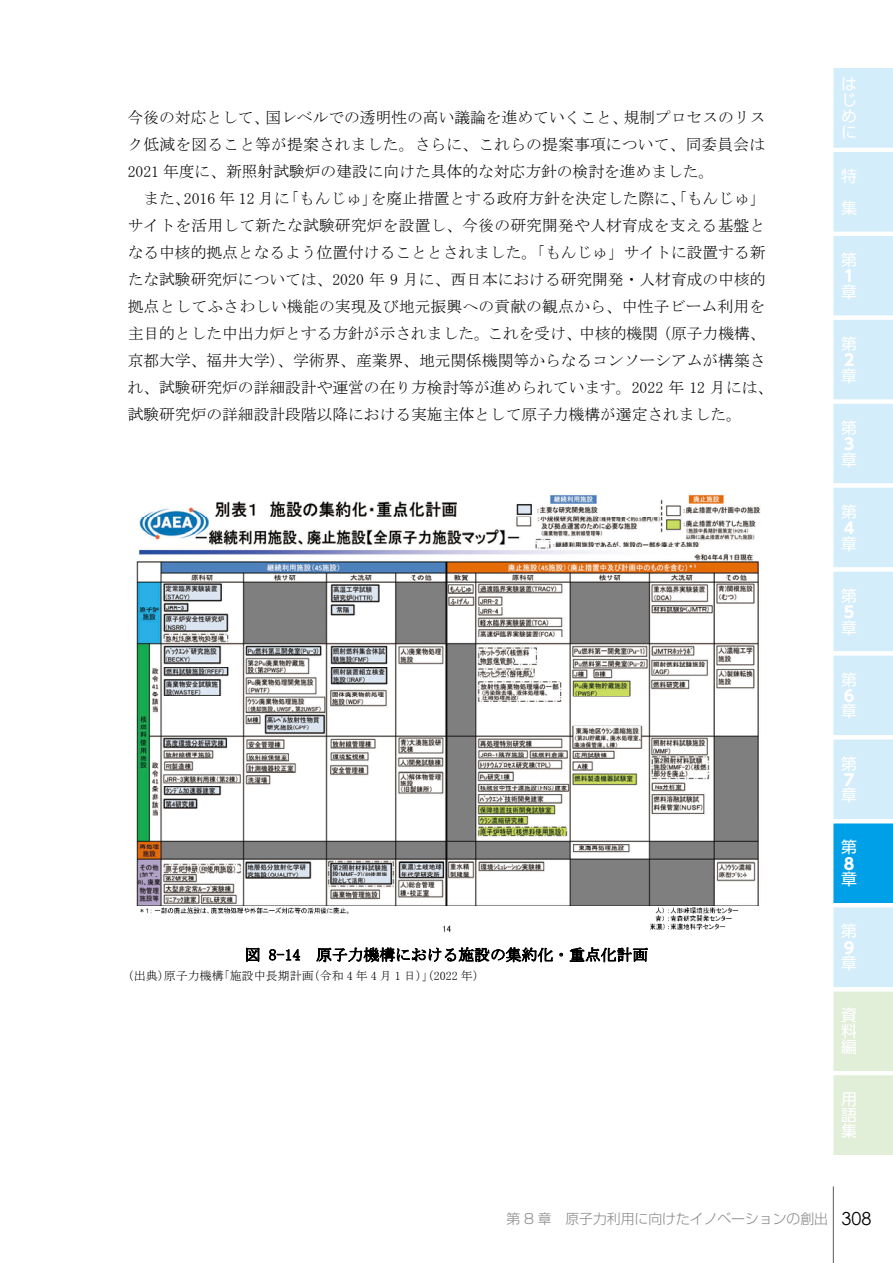
<style>
.page{position:relative;width:893px;height:1263px;background:#fff}
.page>*{position:absolute;margin:0;border:0;box-sizing:border-box;transform-origin:0 0}
.t1{font:15.9px/15.9px "UD Shin Go Pro";color:#fff;text-align:justify}
.t2{font:700 15.9px "UD Shin Go Pro";color:#fff}
.t3{font:15.75px/27px "MS Mincho";color:#000;text-align:justify}
.t4{font:300 13.8px "Shin Go Pro";color:#898989}
.t5{font:12px "MS P Mincho";color:#000}
.s1{font-family:"Century Gothic";font-weight:400;font-size:18px;color:#000}
</style>
<div class="page">
<img style="left:136px;top:494px;width:625px;height:439px">
<hr style="left:833px;top:1186px;width:1px;height:77px;background:#585959">
<svg style="left:833px;top:68px;width:60px;height:1087px;background:#c9e9f5"></svg>
<p class="t3" style="left:128px;top:104px;width:639px">今後の対応として、国レベルでの透明性の高い議論を進めていくこと、規制プロセスのリスク低減を図ること等が提案されました。さらに、これらの提案事項について、同委員会は2021 年度に、新照射試験炉の建設に向けた具体的な対応方針の検討を進めました。</p>
<p class="t3" style="left:128px;top:185px;width:647px;text-align:left;text-indent:16px">また、2016 年 12 月に「もんじゅ」を廃止措置とする政府方針を決定した際に、「もんじゅ」サイトを活用して新たな試験研究炉を設置し、今後の研究開発や人材育成を支える基盤となる中核的拠点となるよう位置付けることとされました。「もんじゅ」サイトに設置する新たな試験研究炉については、2020 年 9 月に、西日本における研究開発・人材育成の中核的拠点としてふさわしい機能の実現及び地元振興への貢献の観点から、中性子ビーム利用を主目的とした中出力炉とする方針が示されました。これを受け、中核的機関（原子力機構、京都大学、福井大学）、学術界、産業界、地元関係機関等からなるコンソーシアムが構築され、試験研究炉の詳細設計や運営の在り方検討等が進められています。2022 年 12 月には、試験研究炉の詳細設計段階以降における実施主体として原子力機構が選定されました。</p>
<p class="t3" style="left:245px;top:941px;width:405px">図 8-14 原子力機構における施設の集約化・重点化計画</p>
<p class="t5" style="left:128px;top:970px;width:353px">（出典）原子力機構「施設中長期計画（令和 4 年 4 月 1 日）」（2022 年）</p>
<p class="t1" style="left:841px;top:76px;width:16px">はじめに</p>
<p class="t1" style="left:841px;top:159px;width:17px;line-height:32px">特集</p>
<p class="t1" style="left:841px;top:251px;width:17px">第</p>
<p class="t2" style="left:841px;top:263px;width:11px">１</p>
<p class="t1" style="left:841px;top:283px;width:17px">章</p>
<p class="t1" style="left:841px;top:335px;width:17px">第</p>
<p class="t2" style="left:841px;top:347px;width:14px">２</p>
<p class="t1" style="left:841px;top:367px;width:17px">章</p>
<p class="t1" style="left:841px;top:419px;width:17px">第</p>
<p class="t2" style="left:841px;top:431px;width:14px">３</p>
<p class="t1" style="left:841px;top:451px;width:17px">章</p>
<p class="t1" style="left:841px;top:503px;width:17px">第</p>
<p class="t2" style="left:841px;top:515px;width:14px">４</p>
<p class="t1" style="left:841px;top:535px;width:17px">章</p>
<p class="t1" style="left:841px;top:587px;width:17px">第</p>
<p class="t2" style="left:841px;top:599px;width:14px">５</p>
<p class="t1" style="left:841px;top:619px;width:17px">章</p>
<p class="t1" style="left:841px;top:671px;width:17px">第</p>
<p class="t2" style="left:841px;top:683px;width:14px">６</p>
<p class="t1" style="left:841px;top:703px;width:17px">章</p>
<p class="t1" style="left:841px;top:755px;width:17px">第</p>
<p class="t2" style="left:841px;top:767px;width:14px">７</p>
<p class="t1" style="left:841px;top:787px;width:17px">章</p>
<p class="t1" style="left:841px;top:839px;width:17px">第</p>
<p class="t2" style="left:841px;top:851px;width:14px">８</p>
<p class="t1" style="left:841px;top:871px;width:17px">章</p>
<p class="t1" style="left:841px;top:923px;width:17px">第</p>
<p class="t2" style="left:841px;top:935px;width:14px">９</p>
<p class="t1" style="left:841px;top:955px;width:17px">章</p>
<p class="t1" style="left:841px;top:1007px;width:17px">資料編</p>
<p class="t1" style="left:841px;top:1091px;width:17px">用語集</p>
<p class="t4" style="left:507px;top:1208px;width:366px">第 8 章　原子力利用に向けたイノベーションの創出 <span class="s1">308</span></p>
</div>
